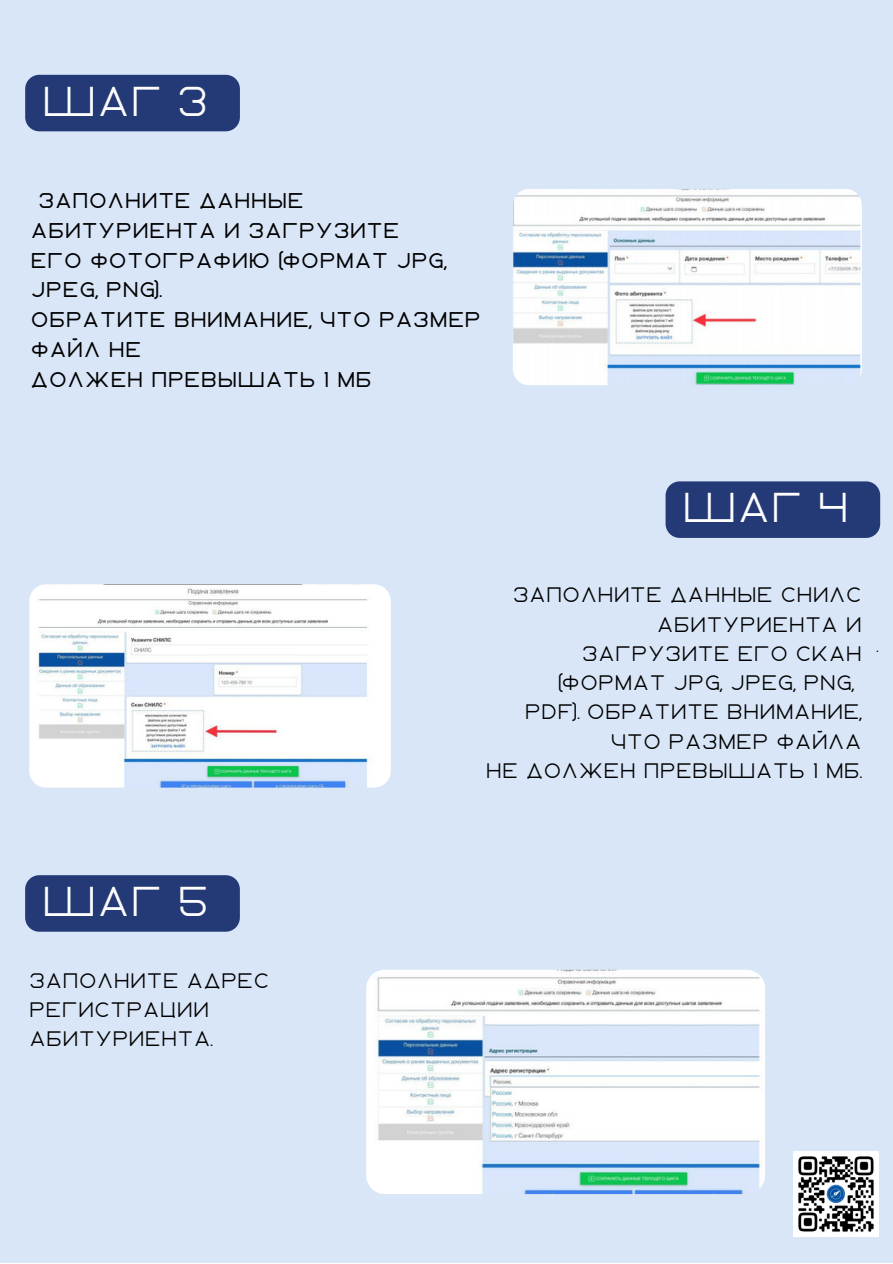
<style>
.page{position:relative;width:893px;height:1264px;background:#fff}
.page>*{position:absolute;margin:0;border:0;box-sizing:border-box;transform-origin:0 0}
.t1{font:800 41.7px "Ablation";color:#fdfdfd}
.t2{font:900 21.3px/29.8px "Ablation";color:#000}
.t3{font:800 21px/29.2px "Ablation";color:#000}
.t4{font:800 18px "Ablation";color:#000}
</style>
<div class="page">
<div style="left:0;top:0;width:892px;height:1262px;background:#d9e6f8"></div>
<img style="left:793px;top:1151px;width:85px;height:84px">
<img style="left:513px;top:189px;width:348px;height:196px;border-radius:16px">
<img style="left:29px;top:584px;width:362px;height:203px;border-radius:17px">
<img style="left:366px;top:969px;width:399px;height:225px;border-radius:19px">
<div style="left:25px;top:75px;width:215px;height:56px;background:#243a76"></div>
<div style="left:665px;top:481px;width:215px;height:57px;background:#243a76"></div>
<div style="left:25px;top:875px;width:215px;height:56px;background:#243a76"></div>
<h1 class="t1" style="left:42px;top:83px;width:168px">Шаг 3</h1>
<p class="t2" style="left:31px;top:186px;width:452px;text-indent:8px">Заполните данные абитуриента и загрузите<br>его фотографию (формат jpg, jpeg, png).<br>Обратите внимание, что размер файл не<br>должен превышать 1 Мб</p>
<h1 class="t1" style="left:682px;top:490px;width:168px">Шаг 4</h1>
<p class="t3" style="left:512px;top:581px;width:350px">Заполните данные СНИЛС</p>
<p class="t3" style="left:656px;top:610px;width:206px">абитуриента и</p>
<p class="t3" style="left:582px;top:640px;width:281px">загрузите его скан</p>
<p class="t3" style="left:557px;top:669px;width:298px">(формат jpg, jpeg, png,</p>
<p class="t3" style="left:525px;top:698px;width:338px">pdf). Обратите внимание,</p>
<p class="t3" style="left:610px;top:727px;width:253px">что размер файла</p>
<p class="t3" style="left:485px;top:756px;width:377px">не должен превышать 1 Мб.</p>
<p class="t4" style="left:876px;top:637px;width:3px">.</p>
<h1 class="t1" style="left:42px;top:883px;width:168px">Шаг 5</h1>
<p class="t3" style="left:29px;top:966px;width:242px">Заполните адрес регистрации абитуриента.</p>
</div>
